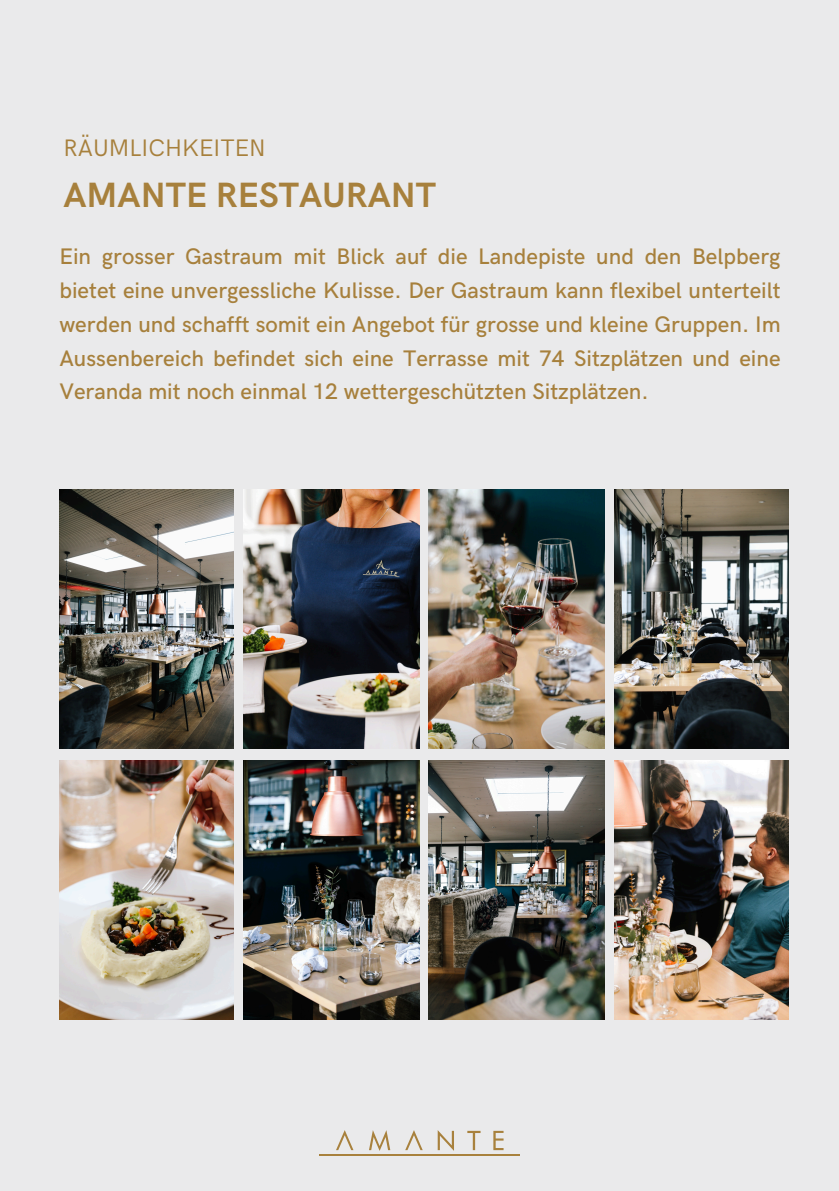
<style>
.page{position:relative;width:839px;height:1191px;background:#fff}
.page>*{position:absolute;margin:0;border:0;box-sizing:border-box;transform-origin:0 0}
.t1{font:700 35.2px "HK Grotesk";color:#a7803c}
.t2{font:24px "HK Grotesk";color:#a7803c}
.t3{font:500 22.6px/33.8px "HK Grotesk";color:#a7803c;text-align:justify}
</style>
<div class="page">
<div style="left:0;top:0;width:838px;height:1191px;background:#eaeaeb"></div>
<img style="left:59px;top:489px;width:174px;height:260px">
<img style="left:244px;top:489px;width:175px;height:260px">
<img style="left:428px;top:489px;width:176px;height:260px">
<img style="left:614px;top:489px;width:174px;height:260px">
<img style="left:59px;top:760px;width:174px;height:260px">
<img style="left:244px;top:760px;width:175px;height:260px">
<img style="left:428px;top:760px;width:176px;height:260px">
<img style="left:614px;top:760px;width:174px;height:260px">
<hr style="left:320px;top:1154px;width:200px;height:1px;background:#a8813d">
<svg style="left:405px;top:1130px;width:17px;height:20px"></svg>
<svg style="left:336px;top:1130px;width:17px;height:20px"></svg>
<svg style="left:369px;top:1130px;width:21px;height:21px"></svg>
<svg style="left:437px;top:1130px;width:17px;height:21px"></svg>
<svg style="left:467px;top:1131px;width:13px;height:19px"></svg>
<svg style="left:493px;top:1131px;width:10px;height:19px"></svg>
<p class="t2" style="left:63px;top:135px;width:204px">RÄUMLICHKEITEN</p>
<h2 class="t1" style="left:63px;top:175px;width:374px">AMANTE RESTAURANT</h2>
<h1 class="t3" style="left:59px;top:240px;width:722px">Ein grosser Gastraum mit Blick auf die Landepiste und den Belpberg bietet eine unvergessliche Kulisse. Der Gastraum kann flexibel unterteilt werden und schafft somit ein Angebot für grosse und kleine Gruppen. Im Aussenbereich befindet sich eine Terrasse mit 74 Sitzplätzen und eine Veranda mit noch einmal 12 wettergeschützten Sitzplätzen.</h1>
</div>
